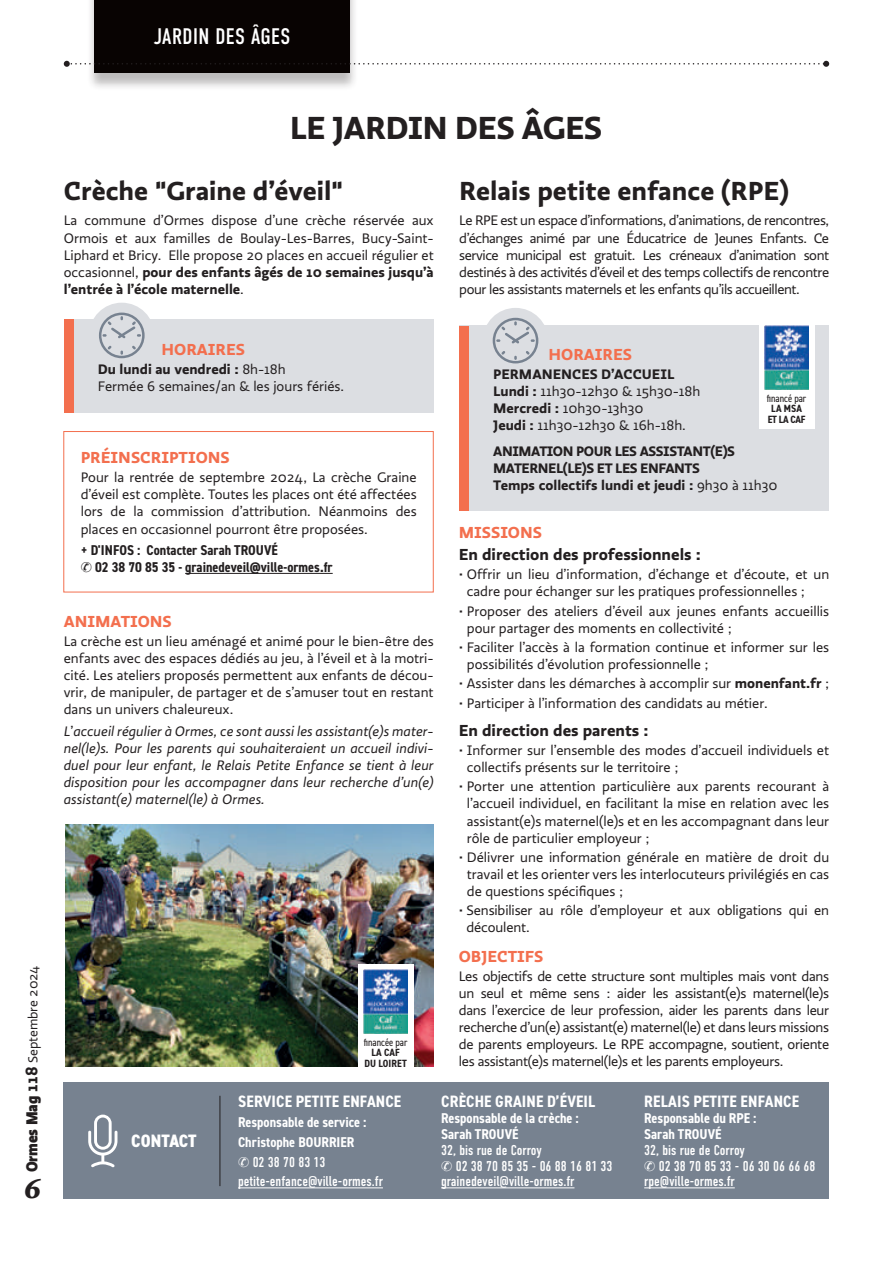
<style>
.page{position:relative;width:893px;height:1263px;background:#fff}
.page>*{position:absolute;margin:0;border:0;box-sizing:border-box;transform-origin:0 0}
.t1{font:700 33px "Ratio";letter-spacing:-.02em;color:#231f20}
.t2{font:italic 30px "Source Serif Variable";color:#231f20}
.t3{font:700 27px "Ratio";color:#231f20}
.t4{font:22.5px "DIN Condensed";letter-spacing:.02em;color:#fff}
.t5{font:800 condensed 18px "DIN2014";letter-spacing:-.005em;color:#fff}
.t6{font:700 16.5px "Ratio";color:#f36f4e}
.t7{font:700 condensed 16.5px "DIN2014";letter-spacing:.01em;color:#fff}
.t8{font:700 16.5px "Ratio";color:#231f20}
.t9{font:14.25px/17.1px "Ratio";color:#231f20;text-align:justify}
.t10{font:italic 14.25px/17.1px "Ratio";color:#231f20;text-align:justify}
.t11{font:14.25px/20px "DIN Condensed";color:#fff}
.t12{font:700 condensed 14.25px/15.9px "DIN2014";color:#fff}
.t13{font:700 14.25px/17.1px "Ratio";letter-spacing:-.03em;color:#231f20}
.t14{font:700 condensed 14.25px/17.1px "DIN2014";color:#231f20}
.t15{font:13.5px "Ratio";color:#231f20}
.t16{font:700 condensed 10.5px/10.5px "DIN2014";letter-spacing:.01em;color:#231f20;text-align:center}
.t17{font:condensed 10.5px "DIN2014";color:#231f20}
.s1{font-family:"Ratio Display";font-weight:800;font-size:16.5px}
.s2{font-weight:700;font-size:16.5px}
.s3{font-weight:700}
.s4{font-style:normal}
.s5{font-weight:400}
</style>
<div class="page">
<div style="left:63px;top:431px;width:371px;height:161px;border:1px solid #f36f4e"></div>
<img style="left:65px;top:825px;width:369px;height:241px">
<hr style="left:185px;top:573px;width:148px;height:1px;background:#231f20">
<div style="left:64px;top:319px;width:370px;height:93px;background:#dcdee2"></div>
<div style="left:459px;top:325px;width:370px;height:186px;background:#dcdee2"></div>
<div style="left:459px;top:327px;width:10px;height:184px;background:#f36f4e"></div>
<svg style="left:487px;top:308px;width:57px;height:55px"></svg>
<div style="left:64px;top:319px;width:9px;height:93px;background:#f36f4e"></div>
<svg style="left:94px;top:303px;width:56px;height:55px"></svg>
<div style="left:87px;top:0;width:271px;height:91px;background:#231f20;opacity:.3"></div>
<div style="left:95px;top:0;width:255px;height:72px;background:#080302"></div>
<div style="left:64px;top:1083px;width:765px;height:116px;background:#778290"></div>
<hr style="left:238px;top:1187px;width:145px;height:1px;background:#fff">
<hr style="left:441px;top:1187px;width:133px;height:1px;background:#fff">
<hr style="left:644px;top:1187px;width:91px;height:1px;background:#fff">
<svg style="left:64px;top:61px;width:765px;height:6px"></svg>
<hr style="left:220px;top:1096px;width:1px;height:90px;background:#231f20">
<svg style="left:88px;top:1114px;width:30px;height:53px"></svg>
<div style="left:759px;top:320px;width:55px;height:109px;background:linear-gradient(to right,#fff,#fff)"></div>
<div style="left:759px;top:389px;width:55px;height:40px;background:#fff"></div>
<img style="left:765px;top:325px;width:43px;height:64px">
<div style="left:358px;top:963px;width:55px;height:109px;background:#fff"></div>
<img style="left:364px;top:969px;width:43px;height:64px">
<h3 class="t4" style="left:154px;top:24px;width:138px">JARDIN DES ÂGES</h3>
<p class="t15" style="left:25px;top:1172px;width:209px;rotate:-90deg"><span class="s1">Ormes Mag</span> <span class="s2">118</span> Septembre 2024</p>
<h2 class="t2" style="left:23px;top:1168px;width:18px">6</h2>
<h1 class="t1" style="left:290px;top:107px;width:314px">LE JARDIN DES ÂGES</h1>
<h3 class="t3" style="left:64px;top:174px;width:281px">Crèche "Graine d’éveil"</h3>
<p class="t9" style="left:64px;top:212px;width:371px">La commune d’Ormes dispose d’une crèche réservée aux Ormois et aux familles de Boulay-Les-Barres, Bucy-Saint-Liphard et Bricy. Elle propose 20 places en accueil régulier et occasionnel, <span class="s3">pour des enfants âgés de 10 semaines jusqu’à l’entrée à l’école maternelle</span>.</p>
<p class="t6" style="left:162px;top:339px;width:85px">HORAIRES</p>
<p class="t9" style="left:98px;top:361px;width:248px"><span class="s3">Du lundi au vendredi :</span> 8h-18h<br>Fermée 6 semaines/an &amp; les jours fériés.</p>
<p class="t6" style="left:81px;top:447px;width:150px">PRÉINSCRIPTIONS</p>
<p class="t9" style="left:81px;top:469px;width:337px">Pour la rentrée de septembre 2024, La crèche Graine d’éveil est complète. Toutes les places ont été affectées lors de la commission d’attribution. Néanmoins des places en occasionnel pourront être proposées.</p>
<p class="t14" style="left:95px;top:541px;width:239px;text-indent:-14px">+ D'INFOS : Contacter Sarah TROUVÉ<br>02 38 70 85 35 - grainedeveil@ville-ormes.fr</p>
<p class="t6" style="left:64px;top:611px;width:110px">ANIMATIONS</p>
<p class="t9" style="left:64px;top:633px;width:371px">La crèche est un lieu aménagé et animé pour le bien-être des enfants avec des espaces dédiés au jeu, à l’éveil et à la motri&shy;cité. Les ateliers proposés permettent aux enfants de décou&shy;vrir, de manipuler, de partager et de s’amuser tout en restant dans un univers chaleureux.</p>
<p class="t10" style="left:64px;top:723px;width:371px">L<span class="s4">’</span>accueil régulier à Ormes, ce sont aussi les assistant(e)s mater&shy;nel(le)s. Pour les parents qui souhaiteraient un accueil indivi&shy;duel pour leur enfant, le Relais Petite Enfance se tient à leur disposition pour les accompagner dans leur recherche d’un(e) assistant(e) maternel(le) à Ormes.</p>
<p class="t17" style="left:364px;top:1035px;width:45px">financée par</p>
<p class="t16" style="left:364px;top:1047px;width:44px">LA CAF<br>DU LOIRET</p>
<h3 class="t3" style="left:459px;top:174px;width:331px">Relais petite enfance (RPE)</h3>
<p class="t9" style="left:459px;top:212px;width:371px">Le RPE est un espace d’informations, d’animations, de rencontres, d’échanges animé par une Éducatrice de Jeunes Enfants. Ce service municipal est gratuit. Les créneaux d’animation sont destinés à des activités d’éveil et des temps collectifs de rencontre pour les assistants maternels et les enfants qu’ils accueillent.</p>
<p class="t6" style="left:549px;top:343px;width:85px">HORAIRES</p>
<p class="t9" style="left:493px;top:366px;width:209px;text-align:left"><span class="s3">PERMANENCES D’ACCUEIL<br>Lundi :</span> 11h30-12h30 &amp; 15h30-18h<br><span class="s3">Mercredi :</span> 10h30-13h30<br><span class="s3">Jeudi :</span> 11h30-12h30 &amp; 16h-18h.</p>
<p class="t13" style="left:493px;top:442px;width:286px">ANIMATION POUR LES ASSISTANT(E)S<br>MATERNEL(LE)S ET LES ENFANTS<br>Temps collectifs lundi et jeudi : <span class="s5">9h30 à 11h30</span></p>
<p class="t17" style="left:767px;top:391px;width:41px">financé par</p>
<p class="t16" style="left:768px;top:403px;width:39px">LA MSA<br>ET LA CAF</p>
<p class="t6" style="left:459px;top:522px;width:85px">MISSIONS</p>
<p class="t8" style="left:459px;top:544px;width:244px">En direction des professionnels :</p>
<p class="t9" style="left:467px;top:566px;width:364px;text-indent:-8px">• Offrir un lieu d’information, d’échange et d’écoute, et un cadre pour échanger sur les pratiques professionnelles ;</p>
<p class="t9" style="left:467px;top:602px;width:364px;text-indent:-8px">• Proposer des ateliers d’éveil aux jeunes enfants accueillis pour partager des moments en collectivité ;</p>
<p class="t9" style="left:467px;top:639px;width:364px;text-indent:-8px">• Faciliter l’accès à la formation continue et informer sur les possibilités d’évolution professionnelle ;</p>
<p class="t9" style="left:459px;top:675px;width:372px">• Assister dans les démarches à accomplir sur <span class="s3">monenfant.fr</span> ;</p>
<p class="t9" style="left:459px;top:694px;width:310px">• Participer à l’information des candidats au métier.</p>
<p class="t8" style="left:459px;top:720px;width:191px">En direction des parents :</p>
<p class="t9" style="left:467px;top:742px;width:364px;text-indent:-8px">• Informer sur l’ensemble des modes d’accueil individuels et collectifs présents sur le territoire ;</p>
<p class="t9" style="left:467px;top:778px;width:364px;text-indent:-8px">• Porter une attention particulière aux parents recourant à l’accueil individuel, en facilitant la mise en relation avec les assistant(e)s maternel(le)s et en les accompagnant dans leur rôle de particulier employeur ;</p>
<p class="t9" style="left:467px;top:849px;width:364px;text-indent:-8px">• Délivrer une information générale en matière de droit du travail et les orienter vers les interlocuteurs privilégiés en cas de questions spécifiques ;</p>
<p class="t9" style="left:467px;top:902px;width:364px;text-indent:-8px">• Sensibiliser au rôle d’employeur et aux obligations qui en découlent.</p>
<p class="t6" style="left:459px;top:946px;width:86px">OBJECTIFS</p>
<p class="t9" style="left:459px;top:968px;width:372px">Les objectifs de cette structure sont multiples mais vont dans un seul et même sens : aider les assistant(e)s maternel(le)s dans l’exercice de leur profession, aider les parents dans leur recherche d’un(e) assistant(e) maternel(le) et dans leurs missions de parents employeurs. Le RPE accompagne, soutient, oriente les assistant(e)s maternel(le)s et les parents employeurs.</p>
<p class="t5" style="left:131px;top:1129px;width:67px">CONTACT</p>
<p class="t7" style="left:238px;top:1090px;width:165px">SERVICE PETITE ENFANCE</p>
<p class="t12" style="left:238px;top:1112px;width:130px;line-height:20px">Responsable de service :<br>Christophe BOURRIER</p>
<p class="t11" style="left:238px;top:1152px;width:146px;text-indent:15px">02 38 70 83 13 petite-enfance@ville-ormes.fr</p>
<p class="t7" style="left:441px;top:1090px;width:156px">CRÈCHE GRAINE D’ÉVEIL</p>
<p class="t12" style="left:441px;top:1110px;width:139px">Responsable de la crèche :<br>Sarah TROUVÉ</p>
<p class="t11" style="left:441px;top:1140px;width:102px">32, bis rue de Corroy</p>
<p class="t11" style="left:456px;top:1156px;width:158px">02 38 70 85 35 - 06 88 16 81 33</p>
<p class="t11" style="left:441px;top:1172px;width:135px">grainedeveil@ville-ormes.fr</p>
<p class="t7" style="left:644px;top:1090px;width:156px">RELAIS PETITE ENFANCE</p>
<p class="t12" style="left:644px;top:1110px;width:114px">Responsable du RPE :<br>Sarah TROUVÉ</p>
<p class="t11" style="left:644px;top:1140px;width:102px">32, bis rue de Corroy</p>
<p class="t11" style="left:659px;top:1156px;width:158px">02 38 70 85 33 - 06 30 06 66 68</p>
<p class="t11" style="left:644px;top:1172px;width:92px">rpe@ville-ormes.fr</p>
</div>
